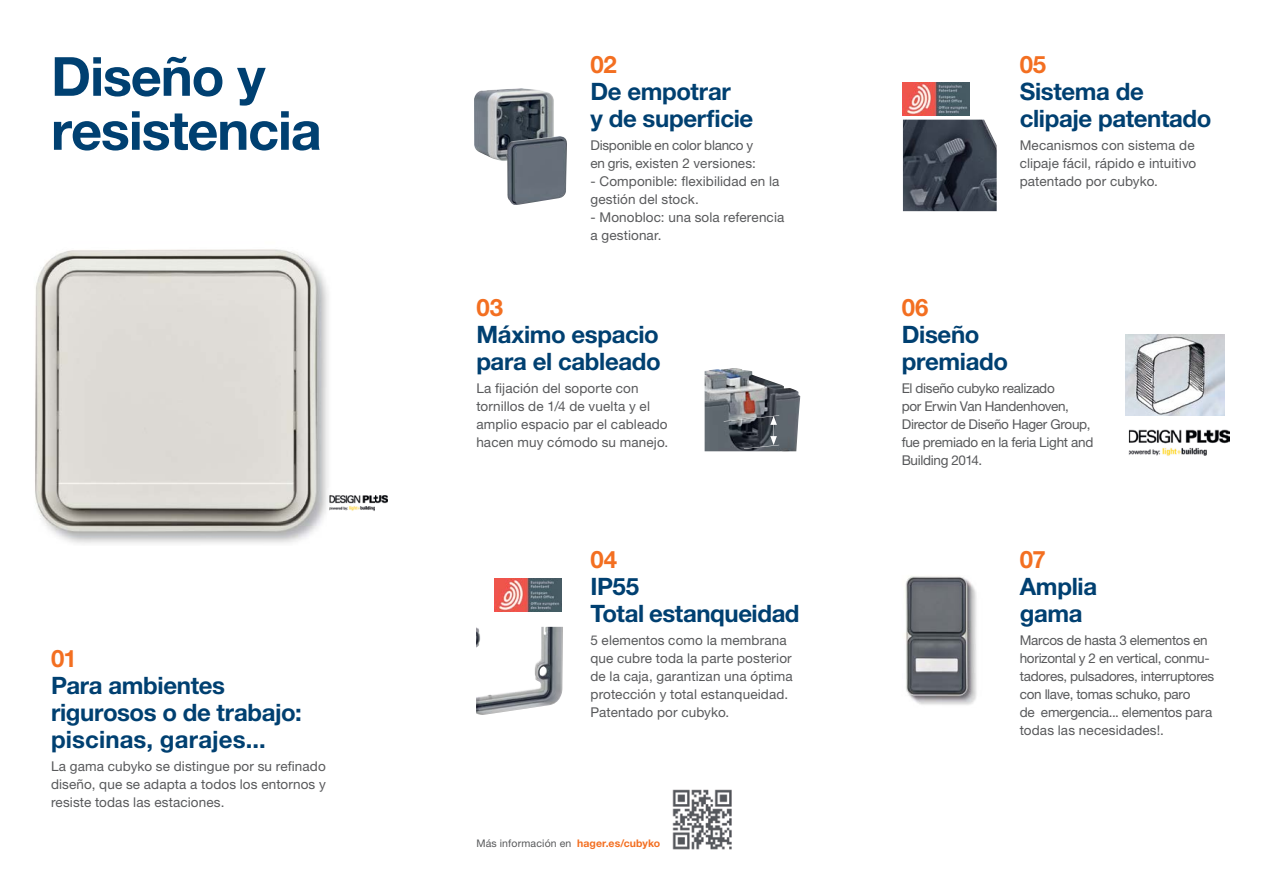
<style>
.page{position:relative;width:1276px;height:893px;background:#fff}
.page>*{position:absolute;margin:0;border:0;box-sizing:border-box;transform-origin:0 0}
.t1{font:700 54px/54px "Helvetica Neue LTW1 G";letter-spacing:-.02em;color:#004071}
.t2{font:700 24px/27px "Helvetica Neue LTW1 G";letter-spacing:-.015em;color:#004071}
.t3{font:700 24px "Helvetica Neue LTW1 G";letter-spacing:-.005em;color:#f36f21}
.t4{font:13.5px/18px "Helvetica Neue LTW1 G";letter-spacing:.005em;color:#58595b}
.t5{font:13.5px/18px "Helvetica Neue LTW1 G";letter-spacing:-.02em;color:#58595b}
.t6{font:13.5px/18px "Helvetica Neue LTW1 G";letter-spacing:-.015em;color:#58595b}
.t7{font:10.5px "Helvetica Neue LTW1 G";letter-spacing:.02em;color:#58595b}
.s1{font-weight:700;color:#f36f21}
</style>
<div class="page">
<img style="left:374px;top:495px;width:13px;height:16px">
<img style="left:336px;top:495px;width:38px;height:16px">
<img style="left:35px;top:249px;width:294px;height:295px">
<img style="left:329px;top:495px;width:2px;height:16px">
<img style="left:704px;top:368px;width:96px;height:83px">
<img style="left:495px;top:578px;width:67px;height:34px">
<img style="left:476px;top:627px;width:87px;height:88px">
<img style="left:474px;top:88px;width:80px;height:73px">
<img style="left:506px;top:136px;width:61px;height:69px">
<img style="left:905px;top:576px;width:72px;height:129px">
<img style="left:1129px;top:429px;width:101px;height:27px">
<img style="left:1125px;top:334px;width:99px;height:81px">
<svg style="left:723px;top:415px;width:56px;height:34px;background:#4e545b"></svg>
<img style="left:902px;top:82px;width:67px;height:34px">
<img style="left:903px;top:120px;width:93px;height:91px">
<img style="left:672px;top:789px;width:60px;height:61px">
<h1 class="t1" style="left:51px;top:49px;width:272px">Diseño y resistencia</h1>
<h2 class="t3" style="left:51px;top:644px;width:27px">01</h2>
<h2 class="t2" style="left:51px;top:672px;width:252px">Para ambientes rigurosos o de trabajo: piscinas, garajes...</h2>
<p class="t4" style="left:51px;top:757px;width:276px;text-align:justify">La gama cubyko se distingue por su refinado diseño, que se adapta a todos los entornos y resiste todas las estaciones.</p>
<h2 class="t3" style="left:590px;top:50px;width:28px">02</h2>
<h2 class="t2" style="left:590px;top:78px;width:164px">De empotrar<br>y de superficie</h2>
<p class="t6" style="left:590px;top:136px;width:167px">Disponible en color blanco y en gris, existen 2 versiones:</p>
<p class="t4" style="left:590px;top:172px;width:190px">- Componible: flexibilidad en la gestión del stock.</p>
<p class="t4" style="left:590px;top:208px;width:195px">- Monobloc: una sola referencia a gestionar.</p>
<h2 class="t3" style="left:476px;top:293px;width:28px">03</h2>
<h2 class="t2" style="left:476px;top:321px;width:186px">Máximo espacio para el cableado</h2>
<p class="t4" style="left:476px;top:379px;width:193px">La fijación del soporte con tornillos de 1/4 de vuelta y el amplio espacio par el cableado hacen muy cómodo su manejo.</p>
<h2 class="t3" style="left:590px;top:545px;width:28px">04</h2>
<h2 class="t2" style="left:590px;top:573px;width:211px">IP55<br>Total estanqueidad</h2>
<p class="t4" style="left:590px;top:631px;width:204px">5 elementos como la membrana que cubre toda la parte posterior de la caja, garantizan una óptima protección y total estanqueidad.<br>Patentado por cubyko.</p>
<p class="t7" style="left:476px;top:837px;width:185px">Más información en <span class="s1">hager.es/cubyko</span></p>
<h2 class="t3" style="left:1019px;top:50px;width:28px">05</h2>
<h2 class="t2" style="left:1019px;top:78px;width:193px">Sistema de clipaje patentado</h2>
<p class="t4" style="left:1019px;top:136px;width:178px">Mecanismos con sistema de clipaje fácil, rápido e intuitivo patentado por cubyko.</p>
<h2 class="t3" style="left:901px;top:293px;width:28px">06</h2>
<h2 class="t2" style="left:901px;top:321px;width:108px">Diseño premiado</h2>
<p class="t5" style="left:901px;top:379px;width:193px">El diseño cubyko realizado<br>por Erwin Van Handenhoven,<br>Director de Diseño Hager Group, fue premiado en la feria Light and<br>Building 2014.</p>
<h2 class="t3" style="left:1019px;top:545px;width:27px">07</h2>
<h2 class="t2" style="left:1019px;top:573px;width:79px">Amplia gama</h2>
<p class="t5" style="left:1019px;top:631px;width:196px">Marcos de hasta 3 elementos en horizontal y 2 en vertical, conmu&shy;tadores, pulsadores, interruptores con llave, tomas schuko, paro<br>de emergencia... elementos para todas las necesidades!.</p>
</div>
